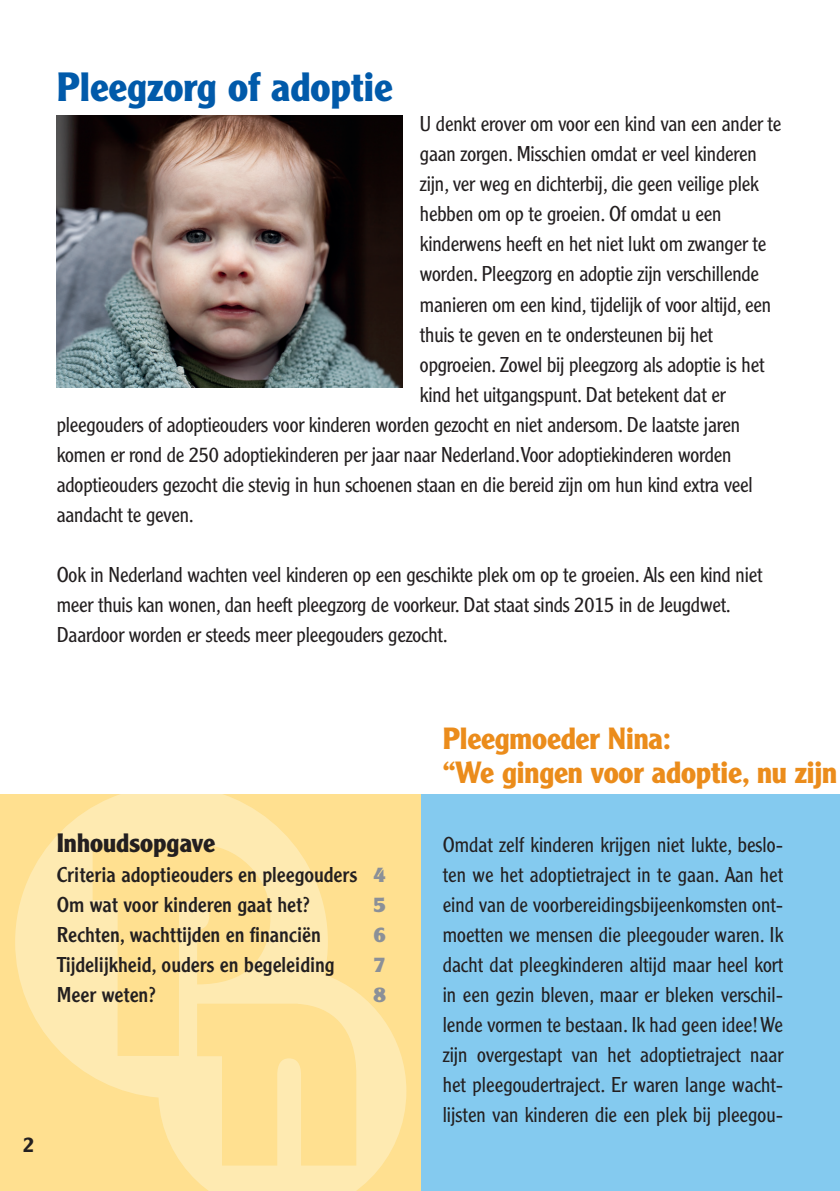
<style>
.page{position:relative;width:840px;height:1191px;background:#fff}
.page>*{position:absolute;margin:0;border:0;box-sizing:border-box;transform-origin:0 0}
.t1{font:700 40px "Clearface Gothic LT Std";color:#015aaa}
.t2{font:700 30px/34px "Clearface Gothic LT Std";letter-spacing:-.005em;color:#eb8c1b}
.t3{font:700 26px "Clearface Gothic LT Std";color:#231f20}
.t4{font:300 21px/30px "Clearface Gothic LT Std";letter-spacing:-.01em;color:#231f20;text-align:justify}
.t5{font:21px/30px "Clearface Gothic LT Std";color:#231f20}
.t6{font:900 21px "Clearface Gothic LT Std";color:#8b9098}
.t7{font:500 21px "Clearface Gothic LT Std";color:#231f20}
.s1{font-weight:900;color:#8b9098}
</style>
<div class="page">
<div style="left:412px;top:794px;width:427px;height:397px;background:#84caef"></div>
<div style="left:0;top:794px;width:420px;height:397px;background:#ffe090"></div>
<svg style="left:15px;top:794px;width:391px;height:397px"></svg>
<img style="left:57px;top:115px;width:346px;height:272px">
<h1 class="t1" style="left:57px;top:64px;width:337px">Pleegzorg of adoptie</h1>
<p class="t4" style="left:420px;top:109px;width:363px">U denkt erover om voor een kind van een ander te</p>
<p class="t4" style="left:420px;top:139px;width:338px">gaan zorgen. Misschien omdat er veel kinderen</p>
<p class="t4" style="left:420px;top:169px;width:340px">zijn, ver weg en dichterbij, die geen veilige plek</p>
<p class="t4" style="left:420px;top:199px;width:303px">hebben om op te groeien. Of omdat u een</p>
<p class="t4" style="left:420px;top:229px;width:347px">kinderwens heeft en het niet lukt om zwanger te</p>
<p class="t4" style="left:420px;top:259px;width:340px">worden. Pleegzorg en adoptie zijn verschillende</p>
<p class="t4" style="left:420px;top:289px;width:352px">manieren om een kind, tijdelijk of voor altijd, een</p>
<p class="t4" style="left:420px;top:319px;width:294px">thuis te geven en te ondersteunen bij het</p>
<p class="t4" style="left:420px;top:349px;width:346px">opgroeien. Zowel bij pleegzorg als adoptie is het</p>
<p class="t4" style="left:420px;top:379px;width:307px">kind het uitgangspunt. Dat betekent dat er</p>
<p class="t4" style="left:57px;top:409px;width:684px">pleegouders of adoptieouders voor kinderen worden gezocht en niet andersom. De laatste jaren</p>
<p class="t4" style="left:57px;top:439px;width:676px">komen er rond de 250 adoptiekinderen per jaar naar Nederland. Voor adoptiekinderen worden</p>
<p class="t4" style="left:57px;top:469px;width:697px">adoptieouders gezocht die stevig in hun schoenen staan en die bereid zijn om hun kind extra veel</p>
<p class="t4" style="left:57px;top:499px;width:139px">aandacht te geven.</p>
<p class="t4" style="left:57px;top:559px;width:707px;text-align:left">Ook in Nederland wachten veel kinderen op een geschikte plek om op te groeien. Als een kind niet meer thuis kan wonen, dan heeft pleegzorg de voorkeur. Dat staat sinds 2015 in de Jeugdwet.<br>Daardoor worden er steeds meer pleegouders gezocht.</p>
<p class="t3" style="left:57px;top:827px;width:160px">Inhoudsopgave</p>
<p class="t5" style="left:57px;top:859px;width:330px">Criteria adoptieouders en pleegouders <span class="s1">4<br></span>Om wat voor kinderen gaat het?</p>
<p class="t6" style="left:373px;top:891px;width:14px">5</p>
<p class="t5" style="left:57px;top:919px;width:265px">Rechten, wachttijden en financiën</p>
<p class="t6" style="left:373px;top:921px;width:14px">6</p>
<p class="t5" style="left:57px;top:949px;width:279px">Tijdelijkheid, ouders en begeleiding</p>
<p class="t6" style="left:373px;top:951px;width:14px">7</p>
<p class="t5" style="left:57px;top:979px;width:100px">Meer weten?</p>
<p class="t6" style="left:373px;top:981px;width:14px">8</p>
<p class="t7" style="left:23px;top:1131px;width:12px">2</p>
<h2 class="t2" style="left:442px;top:721px;width:396px">Pleegmoeder Nina:<br>“We gingen voor adoptie, nu zijn</h2>
<p class="t4" style="left:442px;top:829px;width:342px">Omdat zelf kinderen krijgen niet lukte, beslo&shy;ten we het adoptietraject in te gaan. Aan het eind van de voorbereidingsbijeenkomsten ont&shy;moetten we mensen die pleegouder waren. Ik dacht dat pleegkinderen altijd maar heel kort in een gezin bleven, maar er bleken verschil&shy;lende vormen te bestaan. Ik had geen idee! We zijn overgestapt van het adoptietraject naar het pleegoudertraject. Er waren lange wacht&shy;lijsten van kinderen die een plek bij pleegou-</p>
</div>
